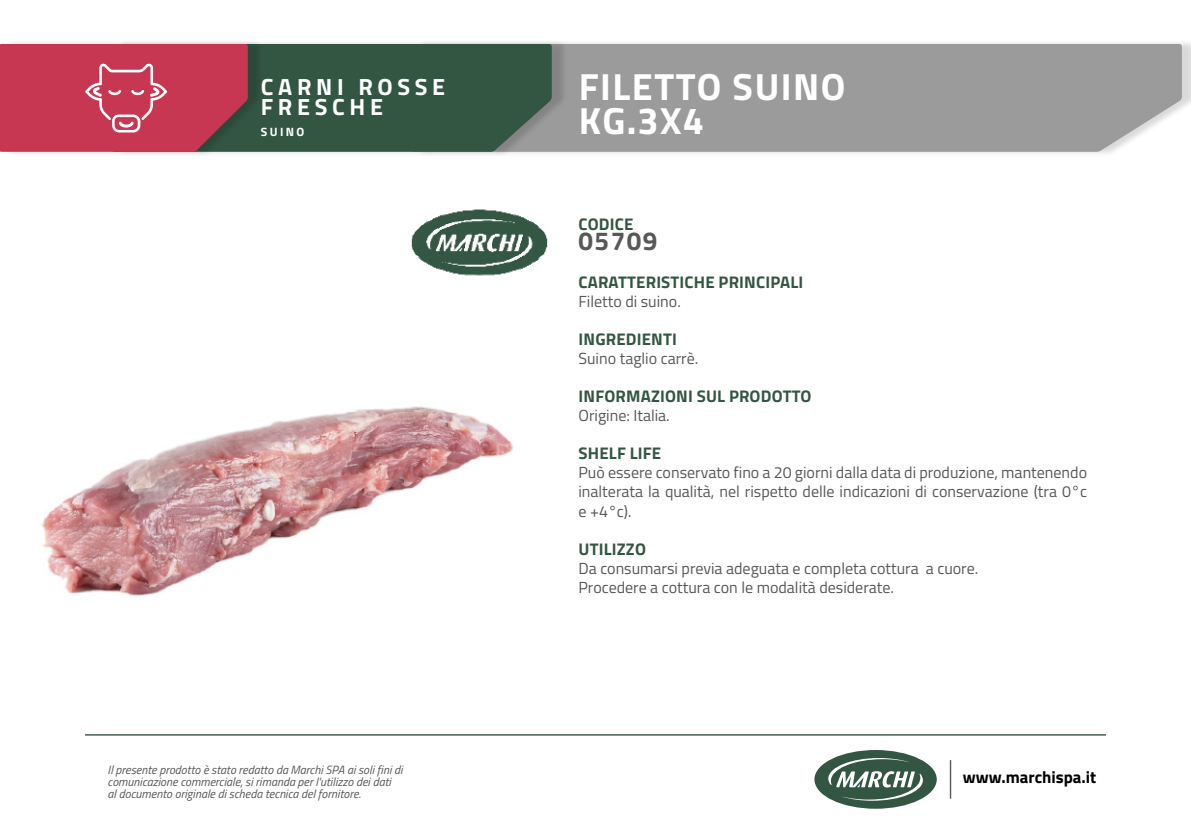
<style>
.page{position:relative;width:1191px;height:840px;background:#fff}
.page>*{position:absolute;margin:0;border:0;box-sizing:border-box;transform-origin:0 0}
.t1{font:700 37.8px "Titillium Web";letter-spacing:.04em;color:#fff}
.t2{font:700 26px "Titillium Web";letter-spacing:.06em;color:#585857}
.t3{font:700 23.4px/19.8px "Titillium Web";letter-spacing:.2em;color:#fff}
.t4{font:700 16.8px "Titillium Web";letter-spacing:.01em;color:#335643}
.t5{font:700 16.8px "Titillium Web";color:#000}
.t6{font:16px/19px "Titillium Web";color:#585857;text-align:justify}
.t7{font:italic 12px/12px "Titillium Web";color:#585857}
.t8{font:700 12px "Titillium Web";letter-spacing:.2em;color:#fff}
</style>
<div class="page">
<hr style="left:949px;top:759px;width:2px;height:39px;background:#585857">
<div style="left:814px;top:749px;width:122px;height:59px;background:#335643;border-radius:50%"></div>
<svg style="left:828px;top:757px;width:95px;height:43px"></svg>
<hr style="left:85px;top:733px;width:1021px;height:2px;background:#335643">
<div style="left:416px;top:39px;width:775px;height:118px;background:#000;opacity:.15"></div>
<div style="left:567px;top:44px;width:614px;height:108px;background:#9c9b9b"></div>
<div style="left:116px;top:39px;width:451px;height:118px;background:#000;opacity:.15"></div>
<div style="left:264px;top:44px;width:288px;height:108px;background:#335643"></div>
<div style="left:4px;top:39px;width:260px;height:118px;background:#000;opacity:.15"></div>
<svg style="left:0;top:44px;width:248px;height:108px"></svg>
<img style="left:41px;top:406px;width:473px;height:190px">
<img style="left:380px;top:142px;width:198px;height:134px">
<p class="t3" style="left:261px;top:75px;width:186px">CARNI ROSSE<br>FRESCHE</p>
<p class="t8" style="left:261px;top:123px;width:45px">SUINO</p>
<p class="t3" style="left:302px;top:92px;width:91px">CARNE</p>
<p class="t7" style="left:108px;top:762px;width:296px">Il presente prodotto è stato redatto da Marchi SPA ai soli fini di comunicazione commerciale, si rimanda per l'utilizzo dei dati<br>al documento originale di scheda tecnica del fornitore.</p>
<p class="t1" style="left:578px;top:58px;width:268px">FILETTO SUINO</p>
<p class="t1" style="left:578px;top:92px;width:127px">KG.3X4</p>
<p class="t4" style="left:578px;top:211px;width:56px">CODICE</p>
<p class="t2" style="left:578px;top:221px;width:81px">05709</p>
<p class="t4" style="left:578px;top:269px;width:226px">CARATTERISTICHE PRINCIPALI</p>
<p class="t6" style="left:578px;top:291px;width:104px">Filetto di suino.</p>
<p class="t4" style="left:578px;top:326px;width:100px">INGREDIENTI</p>
<p class="t6" style="left:578px;top:348px;width:121px">Suino taglio carrè.</p>
<p class="t4" style="left:578px;top:383px;width:234px">INFORMAZIONI SUL PRODOTTO</p>
<p class="t6" style="left:578px;top:405px;width:93px">Origine: Italia.</p>
<p class="t4" style="left:578px;top:440px;width:84px">SHELF LIFE</p>
<p class="t6" style="left:578px;top:462px;width:510px">Può essere conservato fino a 20 giorni dalla data di produzione, mantenendo inalterata la qualità, nel rispetto delle indicazioni di conservazione (tra 0°c e +4°c).</p>
<p class="t4" style="left:578px;top:535px;width:69px">UTILIZZO</p>
<p class="t6" style="left:578px;top:557px;width:401px">Da consumarsi previa adeguata e completa cottura a cuore.</p>
<p class="t6" style="left:578px;top:576px;width:317px">Procedere a cottura con le modalità desiderate.</p>
<p class="t5" style="left:963px;top:764px;width:135px">www.marchispa.it</p>
</div>
